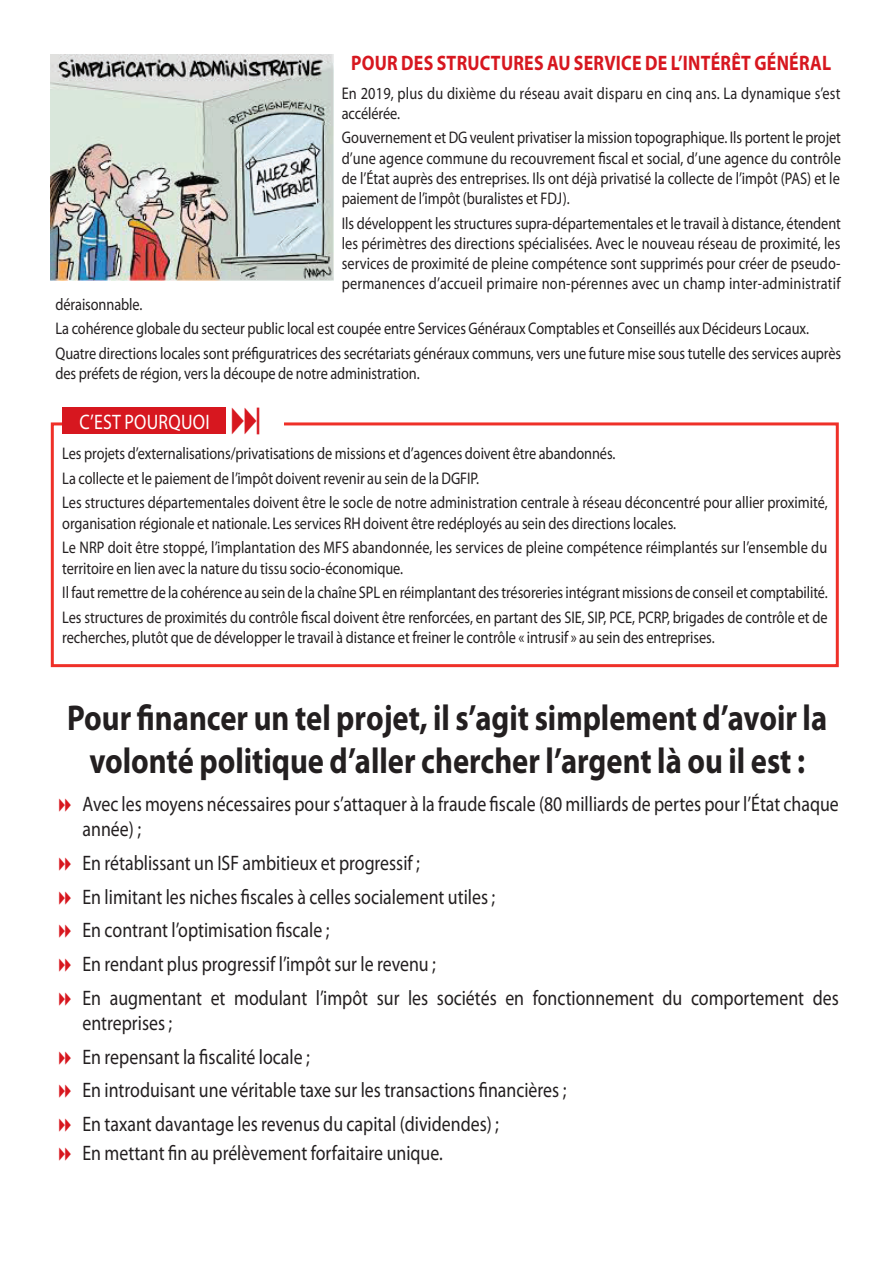
<style>
.page{position:relative;width:893px;height:1263px;background:#fff}
.page>*{position:absolute;margin:0;border:0;box-sizing:border-box;transform-origin:0 0}
.t1{font:700 36px/43.2px "Myriad Pro";color:#231f20;text-align:center;scale:.85 1}
.t2{font:21px/33.8px "Myriad Pro";color:#231f20;scale:.85 1}
.t3{font:700 21px "Myriad Pro";letter-spacing:.015em;color:#d7171f;scale:.85 1}
.t4{font:21px "Myriad Pro";letter-spacing:.015em;color:#fff;scale:.85 1}
.t5{font:16.8px/24.5px "Myriad Pro";letter-spacing:-.005em;color:#231f20;scale:.85 1}
.t6{font:16.8px/20.2px "Myriad Pro";letter-spacing:.015em;color:#231f20;scale:.85 1}
</style>
<div class="page">
<div style="left:51px;top:422px;width:788px;height:245px;border:3px solid #ef3028"></div>
<img style="left:51px;top:55px;width:282px;height:226px">
<div style="left:62px;top:407px;width:165px;height:27px;background:#d7171f"></div>
<div style="left:227px;top:393px;width:57px;height:46px;background:#fff"></div>
<p class="t3" style="left:351px;top:49px;width:566px">Pour des structures au service de l’intérêt général</p>
<p class="t6" style="left:342px;top:82px;width:588px">En 2019, plus du dixième du réseau avait disparu en cinq ans. La dynamique s’est accélérée.</p>
<p class="t5" style="left:342px;top:127px;width:589px;line-height:20.2px;text-align:justify">gouvernement et DG veulent privatiser la mission topographique. Ils portent le projet d’une agence commune du recouvrement fiscal et social, d’une agence du contrôle de l’État auprès des entreprises. Ils ont déjà privatisé la collecte de l’impôt (PAS) et le paiement de l’impôt (buralistes et FDJ).</p>
<p class="t5" style="left:342px;top:212px;width:589px;line-height:20.2px;text-align:justify">Ils développent les structures supra-départementales et le travail à distance, étendent les périmètres des directions spécialisées. Avec le nouveau réseau de proximité, les services de proximité de pleine compétence sont supprimés pour créer de pseudo&shy;permanences d’accueil primaire non-pérennes avec un champ inter-administratif</p>
<p class="t5" style="left:56px;top:291px;width:926px">déraisonnable.<br>La cohérence globale du secteur public local est coupée entre Services Généraux Comptables et Conseillés aux Décideurs Locaux.<br>Quatre directions locales sont préfiguratrices des secrétariats généraux communs, vers une future mise sous tutelle des services auprès</p>
<p class="t5" style="left:56px;top:361px;width:430px">des préfets de région, vers la découpe de notre administration.</p>
<p class="t4" style="left:79px;top:409px;width:151px">C’est pourquoi</p>
<p class="t5" style="left:62px;top:441px;width:902px">Les projets d’externalisations/privatisations de missions et d’agences doivent être abandonnés.<br>La collecte et le paiement de l’impôt doivent revenir au sein de la DGFIP.<br>Les structures départementales doivent être le socle de notre administration centrale à réseau déconcentré pour allier proximité,</p>
<p class="t5" style="left:62px;top:511px;width:901px">organisation régionale et nationale. Les services RH doivent être redéployés au sein des directions locales.<br>Le NRP doit être stoppé, l’implantation des MFS abandonnée, les services de pleine compétence réimplantés sur l’ensemble du</p>
<p class="t5" style="left:62px;top:555px;width:902px">territoire en lien avec la nature du tissu socio-économique.<br>Il faut remettre de la cohérence au sein de la chaîne SPL en réimplantant des trésoreries intégrant missions de conseil et comptabilité.<br>Les structures de proximités du contrôle fiscal doivent être renforcées, en partant des SIE, SIP, PCE, PCRP, brigades de contrôle et de</p>
<p class="t5" style="left:62px;top:625px;width:769px">recherches, plutôt que de développer le travail à distance et freiner le contrôle « intrusif » au sein des entreprises.</p>
<h1 class="t1" style="left:67px;top:695px;width:896px">Pour financer un tel projet, il s’agit simplement d’avoir la volonté politique d’aller chercher l’argent là ou il est :</h1>
<p class="t2" style="left:83px;top:791px;width:891px;line-height:25.2px">Avec les moyens nécessaires pour s’attaquer à la fraude fiscale (80 milliards de pertes pour l’État chaque année) ;</p>
<p class="t2" style="left:83px;top:845px;width:891px">En rétablissant un ISF ambitieux et progressif ;<br>En limitant les niches fiscales à celles socialement utiles ;<br>En contrant l’optimisation fiscale ;<br>En rendant plus progressif l’impôt sur le revenu ;<br>En augmentant et modulant l’impôt sur les sociétés en fonctionnement du comportement des</p>
<p class="t2" style="left:83px;top:1005px;width:571px">entreprises ;<br>En repensant la fiscalité locale ;<br>En introduisant une véritable taxe sur les transactions financières ; En taxant davantage les revenus du capital (dividendes) ;</p>
<p class="t2" style="left:83px;top:1136px;width:425px">En mettant fin au prélèvement forfaitaire unique.</p>
</div>
